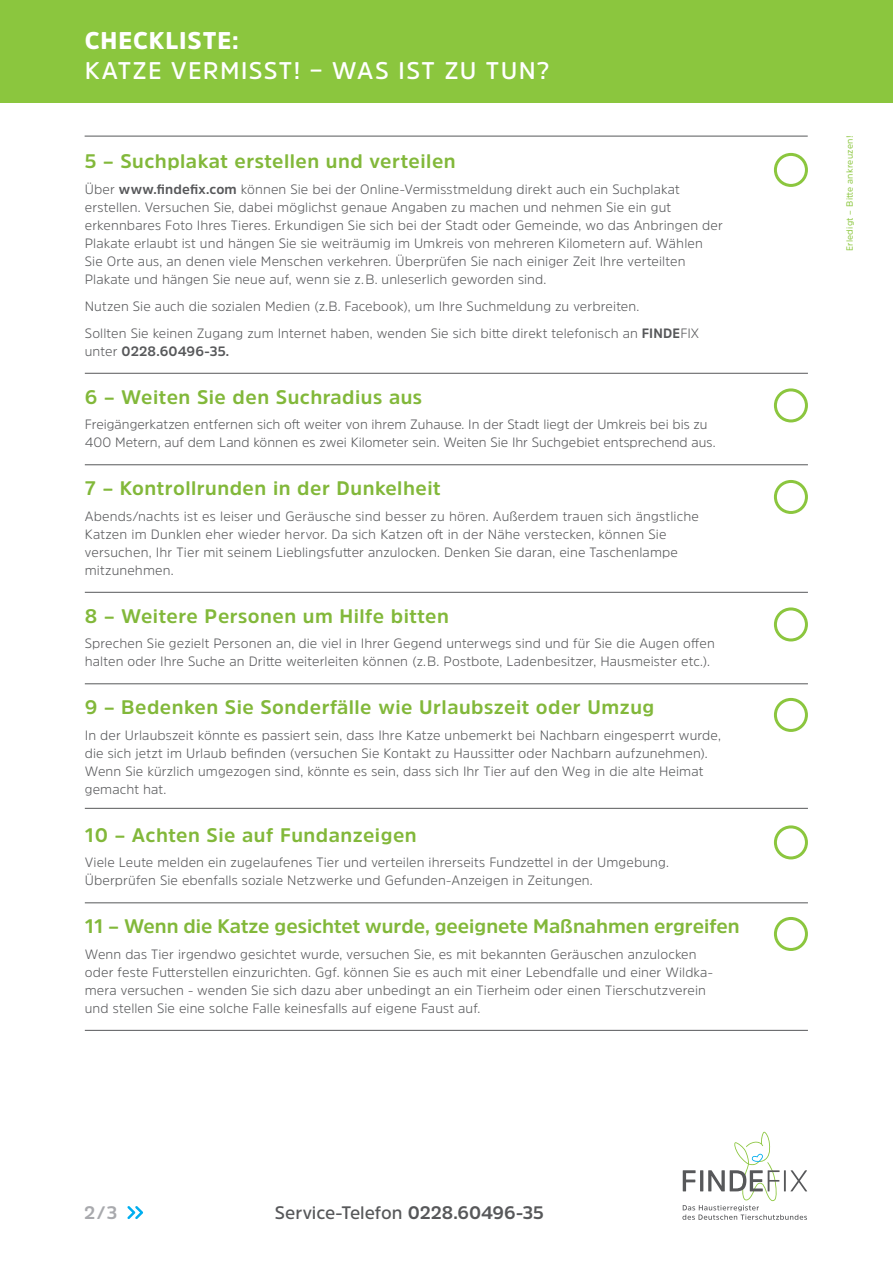
<style>
.page{position:relative;width:893px;height:1263px;background:#fff}
.page>*{position:absolute;margin:0;border:0;box-sizing:border-box;transform-origin:0 0}
.Headline_Checkliste{font:600 24px "Amsi Pro";letter-spacing:.055em;color:#fff}
.Headline_Checkliste-2{font:900 24px "Amsi Pro";letter-spacing:.035em;color:#fff}
.SUBLINE_GRÜN{font:700 19.5px "Amsi Pro";letter-spacing:.025em;color:#82b83a}
.SUBLINE_GRÜN-2{font:700 19.5px "Amsi Pro";color:#82b83a}
.COPYTEXT{font:600 18px "Amsi Pro";letter-spacing:-.005em;color:#57585a}
.subhead_01_blau_14{font:700 18px "Amsi Pro";color:#a8a9ad}
.COPYTEXT-2{font:300 13.5px/18px "Amsi Pro";letter-spacing:.01em;color:#57585a}
.fliesstext{font:9px "Amsi Pro";letter-spacing:.035em;color:#8bc63e}
.s1{font-weight:700}
</style>
<div class="page">
<svg style="left:682px;top:1132px;width:125px;height:88px"></svg>
<div style="left:0;top:0;width:893px;height:102px;background:#8bc63e"></div>
<div style="left:774px;top:153px;width:34px;height:34px;border:3px solid #8bc63e;border-radius:50%"></div>
<hr style="left:85px;top:373px;width:723px;height:1px;background:#57585a">
<div style="left:774px;top:388px;width:34px;height:34px;border:3px solid #8bc63e;border-radius:50%"></div>
<hr style="left:85px;top:464px;width:723px;height:1px;background:#57585a">
<div style="left:774px;top:480px;width:34px;height:34px;border:3px solid #8bc63e;border-radius:50%"></div>
<hr style="left:85px;top:592px;width:723px;height:1px;background:#57585a">
<div style="left:774px;top:607px;width:34px;height:34px;border:3px solid #8bc63e;border-radius:50%"></div>
<hr style="left:85px;top:683px;width:723px;height:1px;background:#57585a">
<div style="left:774px;top:698px;width:34px;height:34px;border:3px solid #8bc63e;border-radius:50%"></div>
<hr style="left:85px;top:808px;width:723px;height:1px;background:#57585a">
<div style="left:774px;top:825px;width:34px;height:34px;border:3px solid #8bc63e;border-radius:50%"></div>
<hr style="left:85px;top:902px;width:723px;height:1px;background:#57585a">
<div style="left:774px;top:917px;width:34px;height:34px;border:3px solid #8bc63e;border-radius:50%"></div>
<hr style="left:85px;top:1030px;width:723px;height:1px;background:#57585a">
<hr style="left:85px;top:136px;width:723px;height:1px;background:#57585a">
<svg style="left:127px;top:1206px;width:16px;height:13px"></svg>
<p class="Headline_Checkliste-2" style="left:85px;top:24px;width:156px">CHECKLISTE:</p>
<p class="Headline_Checkliste" style="left:85px;top:54px;width:466px">KATZE VERMISST! – WAS IST ZU TUN?</p>
<p class="SUBLINE_GRÜN" style="left:85px;top:148px;width:372px">5 – Suchplakat erstellen und verteilen</p>
<p class="COPYTEXT-2" style="left:85px;top:179px;width:639px">Über <span class="s1">www.findefix.com</span> können Sie bei der Online-Vermisstmeldung direkt auch ein Suchplakat erstellen. Versuchen Sie, dabei möglichst genaue Angaben zu machen und nehmen Sie ein gut erkennbares Foto Ihres Tieres. Erkundigen Sie sich bei der Stadt oder Gemeinde, wo das Anbringen der Plakate erlaubt ist und hängen Sie sie weiträumig im Umkreis von mehreren Kilometern auf. Wählen Sie Orte aus, an denen viele Menschen verkehren. Überprüfen Sie nach einiger Zeit Ihre verteilten Plakate und hängen Sie neue auf, wenn sie z.B. unleserlich geworden sind.</p>
<p class="COPYTEXT-2" style="left:85px;top:296px;width:556px">Nutzen Sie auch die sozialen Medien (z.B. Facebook), um Ihre Suchmeldung zu verbreiten.</p>
<p class="COPYTEXT-2" style="left:85px;top:323px;width:616px">Sollten Sie keinen Zugang zum Internet haben, wenden Sie sich bitte direkt telefonisch an <span class="s1">FINDE</span>FIX unter <span class="s1">0228.60496-35.</span></p>
<p class="SUBLINE_GRÜN" style="left:85px;top:383px;width:339px">6 – Weiten Sie den Suchradius aus</p>
<p class="COPYTEXT-2" style="left:85px;top:415px;width:632px">Freigängerkatzen entfernen sich oft weiter von ihrem Zuhause. In der Stadt liegt der Umkreis bei bis zu<br>400 Metern, auf dem Land können es zwei Kilometer sein. Weiten Sie Ihr Suchgebiet entsprechend aus.</p>
<p class="SUBLINE_GRÜN" style="left:85px;top:475px;width:357px">7 – Kontrollrunden in der Dunkelheit</p>
<p class="COPYTEXT-2" style="left:85px;top:506px;width:616px">Abends/nachts ist es leiser und Geräusche sind besser zu hören. Außerdem trauen sich ängstliche Katzen im Dunklen eher wieder hervor. Da sich Katzen oft in der Nähe verstecken, können Sie versuchen, Ihr Tier mit seinem Lieblingsfutter anzulocken. Denken Sie daran, eine Taschenlampe mitzunehmen.</p>
<p class="SUBLINE_GRÜN" style="left:85px;top:602px;width:366px">8 – Weitere Personen um Hilfe bitten</p>
<p class="COPYTEXT-2" style="left:85px;top:634px;width:631px">Sprechen Sie gezielt Personen an, die viel in Ihrer Gegend unterwegs sind und für Sie die Augen offen halten oder Ihre Suche an Dritte weiterleiten können (z.B. Postbote, Ladenbesitzer, Hausmeister etc.).</p>
<p class="SUBLINE_GRÜN" style="left:85px;top:694px;width:571px">9 – Bedenken Sie Sonderfälle wie Urlaubszeit oder Umzug</p>
<p class="COPYTEXT-2" style="left:85px;top:725px;width:638px">In der Urlaubszeit könnte es passiert sein, dass Ihre Katze unbemerkt bei Nachbarn eingesperrt wurde, die sich jetzt im Urlaub befinden (versuchen Sie Kontakt zu Haussitter oder Nachbarn aufzunehmen).<br>Wenn Sie kürzlich umgezogen sind, könnte es sein, dass sich Ihr Tier auf den Weg in die alte Heimat gemacht hat.</p>
<p class="SUBLINE_GRÜN" style="left:85px;top:821px;width:333px">10 – Achten Sie auf Fundanzeigen</p>
<p class="COPYTEXT-2" style="left:85px;top:853px;width:586px">Viele Leute melden ein zugelaufenes Tier und verteilen ihrerseits Fundzettel in der Umgebung.<br>Überprüfen Sie ebenfalls soziale Netzwerke und Gefunden-Anzeigen in Zeitungen.</p>
<p class="SUBLINE_GRÜN-2" style="left:85px;top:913px;width:656px">11 – Wenn die Katze gesichtet wurde, geeignete Maßnahmen ergreifen</p>
<p class="COPYTEXT-2" style="left:85px;top:944px;width:630px">Wenn das Tier irgendwo gesichtet wurde, versuchen Sie, es mit bekannten Geräuschen anzulocken oder feste Futterstellen einzurichten. Ggf. können Sie es auch mit einer Lebendfalle und einer Wildka&shy;mera versuchen - wenden Sie sich dazu aber unbedingt an ein Tierheim oder einen Tierschutzverein und stellen Sie eine solche Falle keinesfalls auf eigene Faust auf.</p>
<p class="subhead_01_blau_14" style="left:84px;top:1200px;width:35px">2/3</p>
<p class="COPYTEXT" style="left:275px;top:1200px;width:270px">Service-Telefon <span class="s1">0228.60496-35</span></p>
<p class="fliesstext" style="left:844px;top:251px;width:117px;rotate:-90deg">Erledigt – Bitte ankreuzen!</p>
</div>
